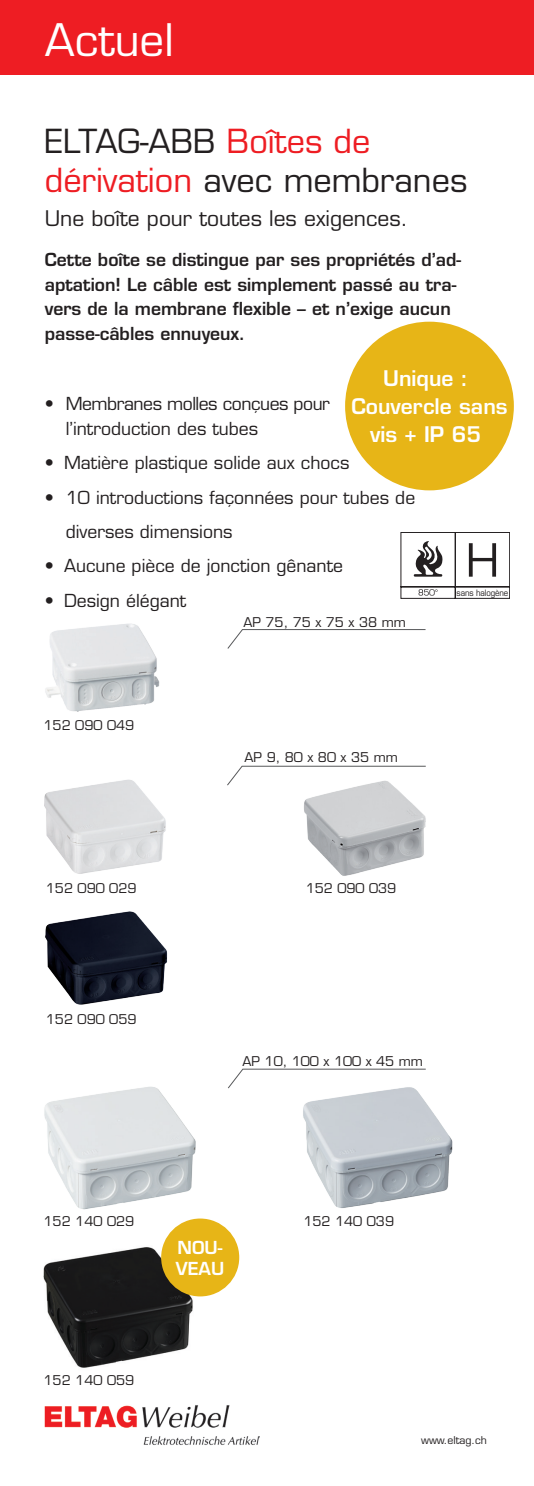
<style>
.page{position:relative;width:534px;height:1486px;background:#fff}
.page>*{position:absolute;margin:0;border:0;box-sizing:border-box;transform-origin:0 0}
.t1{font:43.75px "Eurostile LT Std";color:#fff}
.t2{font:32.38px/38.9px "Eurostile LT Std";color:#231f20}
.t3{font:21px "Eurostile LT Std";color:#231f20}
.t4{font:600 21px/28px "Eurostile LT Std";color:#fff;text-align:center}
.t5{font:600 17.5px/24.5px "Eurostile LT Std";color:#231f20}
.t6{font:17.5px/34.5px "Eurostile LT Std";color:#231f20}
.t7{font:17.5px/24.5px "Eurostile LT Std";letter-spacing:-.025em;color:#231f20}
.t8{font:600 17.5px/21px "Eurostile LT Std";color:#fff}
.t9{font:13.12px "Eurostile LT Std";color:#231f20}
.t10{font:13.12px "Eurostile LT Std";letter-spacing:.345em;color:#231f20}
.t11{font:10.5px "Eurostile LT Std";color:#231f20}
.t12{font:8.58px "Eurostile";letter-spacing:-.01em;color:#231f20;scale:.9 1}
.s1{color:#ee1d23}
</style>
<div class="page">
<img style="left:44px;top:1405px;width:216px;height:40px">
<div style="left:0;top:0;width:534px;height:75px;background:#ee1d23"></div>
<div style="left:345px;top:322px;width:169px;height:168px;background:#e7b517;border-radius:50%"></div>
<svg style="left:400px;top:532px;width:110px;height:66px"></svg>
<img style="left:45px;top:779px;width:121px;height:79px">
<img style="left:303px;top:765px;width:123px;height:111px">
<img style="left:44px;top:1086px;width:185px;height:141px">
<img style="left:303px;top:1088px;width:150px;height:120px">
<img style="left:45px;top:858px;width:123px;height:147px">
<img style="left:45px;top:623px;width:115px;height:89px">
<svg style="left:227px;top:766px;width:199px;height:20px"></svg>
<svg style="left:227px;top:629px;width:199px;height:20px"></svg>
<svg style="left:227px;top:1068px;width:199px;height:20px"></svg>
<img style="left:44px;top:1247px;width:150px;height:121px">
<div style="left:161px;top:1218px;width:78px;height:78px;background:#e7b517;border-radius:50%"></div>
<h1 class="t1" style="left:45px;top:14px;width:130px">Actuel</h1>
<h2 class="t2" style="left:45px;top:122px;width:424px">ELTAG-ABB <span class="s1">Boîtes de dérivation</span> avec membranes</h2>
<p class="t3" style="left:45px;top:205px;width:365px">Une boîte pour toutes les exigences.</p>
<p class="t5" style="left:45px;top:247px;width:418px">Cette boîte se distingue par ses propriétés d’ad&shy;aptation! Le câble est simplement passé au tra&shy;vers de la membrane flexible – et n’exige aucun passe-câbles ennuyeux.</p>
<p class="t4" style="left:351px;top:364px;width:158px">Unique :<br>Couvercle sans vis + IP 65</p>
<p class="t7" style="left:66px;top:392px;width:265px;text-indent:-21px">• Membranes molles conçues pour l’introduction des tubes</p>
<p class="t6" style="left:45px;top:445px;width:306px">• Matière plastique solide aux chocs</p>
<p class="t6" style="left:66px;top:480px;width:351px;text-indent:-21px">• 10 introductions façonnées pour tubes de diverses dimensions</p>
<p class="t6" style="left:45px;top:549px;width:300px">• Aucune pièce de jonction gênante</p>
<p class="t6" style="left:45px;top:583px;width:143px">• Design élégant</p>
<p class="t12" style="left:456px;top:587px;width:59px">sans halogène</p>
<p class="t9" style="left:44px;top:717px;width:92px">152 090 049</p>
<p class="t9" style="left:243px;top:614px;width:164px">AP 75, 75 x 75 x 38 mm</p>
<p class="t10" style="left:244px;top:749px;width:155px">AP9,80x80x35mm</p>
<p class="t9" style="left:46px;top:880px;width:92px">152 090 029</p>
<p class="t9" style="left:306px;top:880px;width:92px">152 090 039</p>
<p class="t9" style="left:46px;top:1011px;width:92px">152 090 059</p>
<p class="t9" style="left:242px;top:1053px;width:182px">AP 10, 100 x 100 x 45 mm</p>
<p class="t9" style="left:44px;top:1213px;width:92px">152 140 029</p>
<p class="t9" style="left:303px;top:1213px;width:92px">152 140 039</p>
<p class="t9" style="left:44px;top:1372px;width:92px">152 140 059</p>
<p class="t8" style="left:176px;top:1237px;width:50px">NOU-<br>VEAU</p>
<p class="t11" style="left:421px;top:1434px;width:67px">www.eltag.ch</p>
</div>
